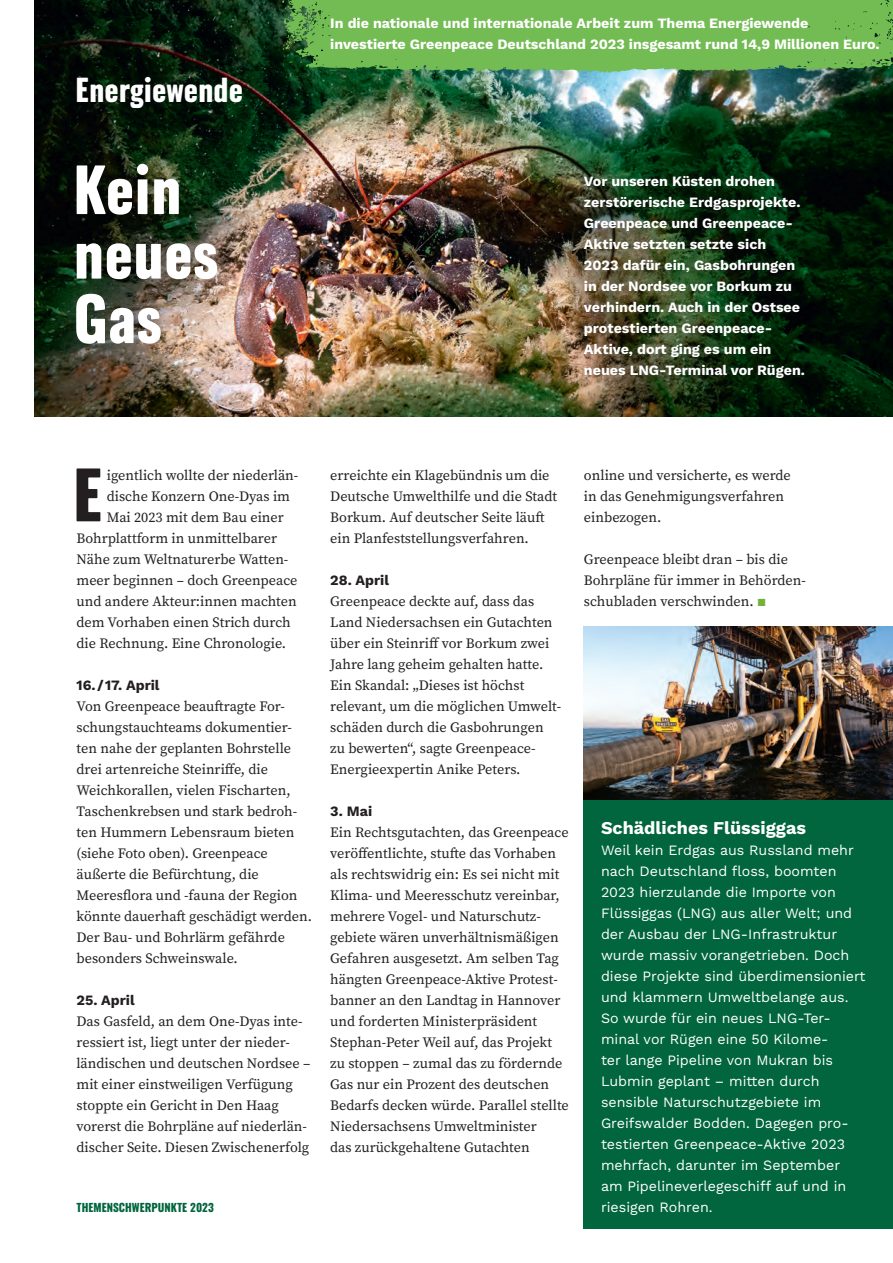
<style>
.page{position:relative;width:893px;height:1263px;background:#fff}
.page>*{position:absolute;margin:0;border:0;box-sizing:border-box;transform-origin:0 0}
.Headline-Vorwort{font:60px/64.5px "Zodiac Sans";color:#fff}
.Subline_1__ohne_Nummerierung{font:30px "Zodiac Sans";color:#fff}
.Subline_2_ohne_Nr___ohne_Abstand{font:700 18px "Work Sans";color:#fff}
.Fließtext_Thema__ohne_Einzug{font:14.25px/21px "Source Serif Pro";color:#231f20}
.Infokasten_nicht_auf_Raster{font:14.25px/21px "Work Sans";color:#fff}
.BU_und_Intro{font:700 14.25px/21px "Work Sans";color:#fff}
.Intro_weiß__nicht_auf_Raster{font:700 14.25px/21px "Work Sans";color:#fff}
.Subline_3{font:700 14.25px "Work Sans";color:#231f20}
.Footertitel{font:11.25px "Zodiac Sans";color:#01653d}
.s1{font-family:"Work Sans";font-weight:700;color:#73b13b}
</style>
<div class="page">
<img style="left:34px;top:0;width:859px;height:417px">
<img style="left:584px;top:627px;width:309px;height:173px">
<div style="left:574px;top:165px;width:241px;height:224px;background:#231f20;opacity:.4"></div>
<svg style="left:274px;top:0;width:619px;height:72px;background:#6cb251"></svg>
<svg style="left:77px;top:468px;width:23px;height:53px"></svg>
<div style="left:584px;top:800px;width:309px;height:429px;background:#01653d"></div>
<p class="Subline_1__ohne_Nummerierung" style="left:75px;top:74px;width:169px">Energiewende</p>
<p class="Headline-Vorwort" style="left:73px;top:161px;width:147px">Kein neues<br>Gas</p>
<p class="Intro_weiß__nicht_auf_Raster" style="left:330px;top:12px;width:551px">In die nationale und internationale Arbeit zum Thema Energiewende investierte Greenpeace Deutschland 2023 insgesamt rund 14,9 Millionen Euro.</p>
<p class="BU_und_Intro" style="left:584px;top:170px;width:222px">Vor unseren Küsten drohen zerstörerische Erdgasprojekte.<br>Greenpeace und Greenpeace-<br>Aktive setzten setzte sich<br>2023 dafür ein, Gasbohrungen in der Nordsee vor Borkum zu verhindern. Auch in der Ostsee protestierten Greenpeace-<br>Aktive, dort ging es um ein neues LNG-Terminal vor Rügen.</p>
<p class="Fließtext_Thema__ohne_Einzug" style="left:107px;top:465px;width:192px">igentlich wollte der niederlän-</p>
<p class="Fließtext_Thema__ohne_Einzug" style="left:107px;top:486px;width:185px">dische Konzern One-Dyas im</p>
<p class="Fließtext_Thema__ohne_Einzug" style="left:107px;top:507px;width:179px">Mai 2023 mit dem Bau einer</p>
<p class="Fließtext_Thema__ohne_Einzug" style="left:77px;top:528px;width:202px">Bohrplattform in unmittelbarer</p>
<p class="Fließtext_Thema__ohne_Einzug" style="left:77px;top:549px;width:213px">Nähe zum Weltnaturerbe Watten-</p>
<p class="Fließtext_Thema__ohne_Einzug" style="left:77px;top:570px;width:223px">meer beginnen – doch Greenpeace</p>
<p class="Fließtext_Thema__ohne_Einzug" style="left:77px;top:591px;width:222px">und andere Akteur:innen machten</p>
<p class="Fließtext_Thema__ohne_Einzug" style="left:77px;top:612px;width:216px">dem Vorhaben einen Strich durch</p>
<p class="Fließtext_Thema__ohne_Einzug" style="left:77px;top:633px;width:211px">die Rechnung. Eine Chronologie.</p>
<p class="Subline_3" style="left:77px;top:674px;width:85px">16. / 17. April</p>
<p class="Fließtext_Thema__ohne_Einzug" style="left:77px;top:696px;width:237px">Von Greenpeace beauftragte For&shy;schungstauchteams dokumentier&shy;ten nahe der geplanten Bohrstelle drei artenreiche Steinriffe, die<br>Weichkorallen, vielen Fischarten,<br>Taschenkrebsen und stark bedroh&shy;ten Hummern Lebensraum bieten (siehe Foto oben). Greenpeace äußerte die Befürchtung, die<br>Meeresflora und -fauna der Region könnte dauerhaft geschädigt werden.<br>Der Bau- und Bohrlärm gefährde besonders Schweinswale.</p>
<p class="Subline_3" style="left:77px;top:989px;width:60px">25. April</p>
<p class="Fließtext_Thema__ohne_Einzug" style="left:77px;top:1011px;width:235px">Das Gasfeld, an dem One-Dyas inte&shy;ressiert ist, liegt unter der nieder&shy;ländischen und deutschen Nordsee – mit einer einstweiligen Verfügung stoppte ein Gericht in Den Haag vorerst die Bohrpläne auf niederlän&shy;discher Seite. Diesen Zwischenerfolg</p>
<p class="Footertitel" style="left:77px;top:1201px;width:139px">THEMENSCHWERPUNKTE 2023</p>
<p class="Fließtext_Thema__ohne_Einzug" style="left:330px;top:465px;width:228px">erreichte ein Klagebündnis um die Deutsche Umwelthilfe und die Stadt Borkum. Auf deutscher Seite läuft ein Planfeststellungsverfahren.</p>
<p class="Subline_3" style="left:330px;top:569px;width:60px">28. April</p>
<p class="Fließtext_Thema__ohne_Einzug" style="left:330px;top:591px;width:233px">Greenpeace deckte auf, dass das Land Niedersachsen ein Gutachten über ein Steinriff vor Borkum zwei Jahre lang geheim gehalten hatte.<br>Ein Skandal: „Dieses ist höchst relevant, um die möglichen Umwelt&shy;schäden durch die Gasbohrungen zu bewerten“, sagte Greenpeace-Energieexpertin Anike Peters.</p>
<p class="Subline_3" style="left:330px;top:800px;width:43px">3. Mai</p>
<p class="Fließtext_Thema__ohne_Einzug" style="left:330px;top:822px;width:240px">Ein Rechtsgutachten, das Greenpeace veröffentlichte, stufte das Vorhaben als rechtswidrig ein: Es sei nicht mit Klima- und Meeresschutz vereinbar, mehrere Vogel- und Naturschutz&shy;gebiete wären unverhältnismäßigen Gefahren ausgesetzt. Am selben Tag hängten Greenpeace-Aktive Protest&shy;banner an den Landtag in Hannover und forderten Ministerpräsident Stephan-Peter Weil auf, das Projekt zu stoppen – zumal das zu fördernde Gas nur ein Prozent des deutschen Bedarfs decken würde. Parallel stellte Niedersachsens Umweltminister<br>das zurückgehaltene Gutachten</p>
<p class="Fließtext_Thema__ohne_Einzug" style="left:584px;top:465px;width:208px">online und versicherte, es werde in das Genehmigungsverfahren einbezogen.</p>
<p class="Fließtext_Thema__ohne_Einzug" style="left:584px;top:549px;width:224px">Greenpeace bleibt dran – bis die<br>Bohrpläne für immer in Behörden&shy;schubladen verschwinden. <span class="s1">▪</span></p>
<p class="Subline_2_ohne_Nr___ohne_Abstand" style="left:601px;top:814px;width:207px">Schädliches Flüssiggas</p>
<p class="Infokasten_nicht_auf_Raster" style="left:601px;top:839px;width:266px">Weil kein Erdgas aus Russland mehr nach Deutschland floss, boomten 2023 hierzulande die Importe von Flüssiggas (LNG) aus aller Welt; und der Ausbau der LNG-Infrastruktur wurde massiv vorangetrieben. Doch diese Projekte sind überdimensioniert und klammern Umweltbelange aus.<br>So wurde für ein neues LNG-Ter&shy;minal vor Rügen eine 50 Kilome-<br>ter lange Pipeline von Mukran bis Lubmin geplant – mitten durch sensible Naturschutzgebiete im Greifswalder Bodden. Dagegen pro&shy;testierten Greenpeace-Aktive 2023 mehrfach, darunter im September<br>am Pipelineverlegeschiff auf und in riesigen Rohren.</p>
</div>
